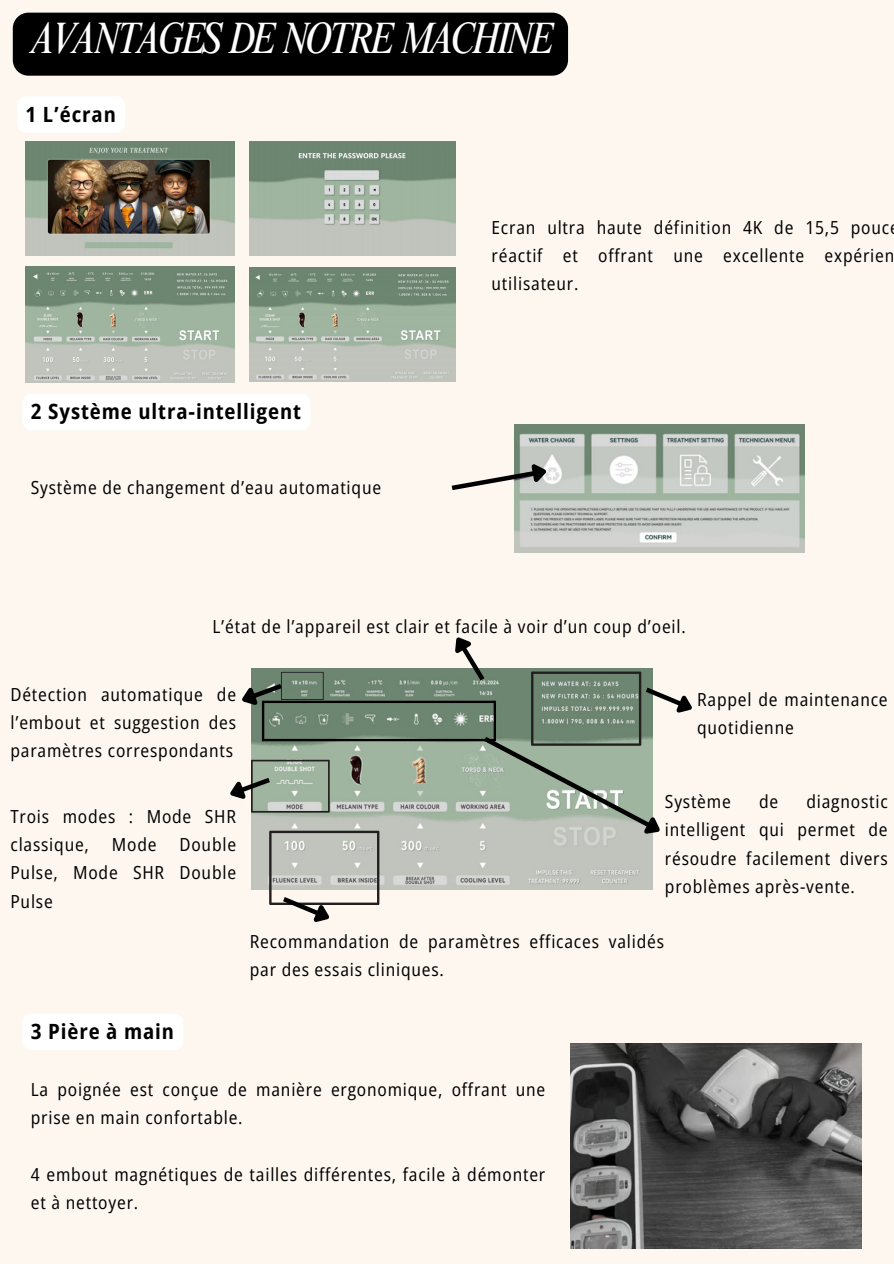
<style>
.page{position:relative;width:894px;height:1264px;background:#fff}
.page>*{position:absolute;margin:0;border:0;box-sizing:border-box;transform-origin:0 0}
.t1{font:italic condensed 45px "Times NRMT Pro";letter-spacing:-.08em;color:#fff}
.t2{font:700 semi-condensed 21px "Open Sans";letter-spacing:.045em;color:#000}
.t3{font:semi-condensed 18px/28.2px "Open Sans";letter-spacing:.045em;color:#000}
</style>
<div class="page">
<div style="left:0;top:0;width:893px;height:1263px;background:#fdf7f0"></div>
<img style="left:26px;top:141px;width:209px;height:115px">
<img style="left:250px;top:141px;width:205px;height:115px">
<img style="left:26px;top:266px;width:209px;height:116px">
<img style="left:250px;top:267px;width:205px;height:115px">
<img style="left:514px;top:424px;width:289px;height:128px">
<img style="left:251px;top:668px;width:401px;height:221px">
<svg style="left:451px;top:457px;width:103px;height:36px"></svg>
<svg style="left:242px;top:672px;width:81px;height:42px;background:#708271"></svg>
<svg style="left:230px;top:759px;width:99px;height:53px"></svg>
<hr style="left:262px;top:700px;width:234px;height:3px;background:#000">
<hr style="left:262px;top:739px;width:234px;height:2px;background:#000">
<hr style="left:262px;top:700px;width:2px;height:41px;background:#000">
<svg style="left:269px;top:830px;width:110px;height:92px"></svg>
<svg style="left:443px;top:637px;width:249px;height:210px"></svg>
<img style="left:570px;top:1043px;width:291px;height:205px">
<div style="left:17px;top:96px;width:108px;height:37px;background:#fff;border-radius:9px"></div>
<div style="left:13px;top:13px;width:555px;height:63px;background:#000;border-radius:16px"></div>
<div style="left:22px;top:394px;width:288px;height:36px;background:#fff;border-radius:9px"></div>
<div style="left:22px;top:1013px;width:161px;height:37px;background:#fff;border-radius:9px"></div>
<p class="t1" style="left:31px;top:21px;width:524px">AVANTAGES DE NOTRE MACHINE</p>
<p class="t2" style="left:26px;top:99px;width:92px">1 L’écran</p>
<p class="t2" style="left:31px;top:397px;width:272px">2 Système ultra-intelligent</p>
<h2 class="t3" style="left:31px;top:473px;width:352px">Système de changement d’eau automatique</h2>
<p class="t3" style="left:491px;top:213px;width:404px">Ecran ultra haute définition 4K de 15,5 pouc réactif et offrant une excellente expérien utilisateur.</p>
<p class="t3" style="left:212px;top:612px;width:475px">L’état de l’appareil est clair et facile à voir d’un coup d’oeil.</p>
<p class="t3" style="left:10px;top:679px;width:227px;text-align:justify">Détection automatique de l’embout et suggestion des paramètres correspondants</p>
<p class="t3" style="left:697px;top:685px;width:192px">Rappel de maintenance quotidienne</p>
<p class="t3" style="left:10px;top:802px;width:227px">Trois modes : Mode SHR classique,</p>
<p class="t3" style="left:10px;top:830px;width:227px;text-align:justify;text-indent:169px">Double Pulse, Mode SHR Double Pulse</p>
<p class="t3" style="left:112px;top:830px;width:46px">Mode</p>
<p class="t3" style="left:664px;top:787px;width:67px">Système</p>
<p class="t3" style="left:758px;top:787px;width:21px">de</p>
<p class="t3" style="left:664px;top:787px;width:224px;text-align:justify;text-indent:141px">diagnostic intelligent qui permet de résoudre facilement divers problèmes après-vente.</p>
<p class="t3" style="left:250px;top:926px;width:415px">Recommandation de paramètres efficaces validés par des essais cliniques.</p>
<p class="t2" style="left:31px;top:1016px;width:145px">3 Pière à main</p>
<p class="t3" style="left:31px;top:1075px;width:516px">La poignée est conçue de manière ergonomique, offrant une prise en main confortable.</p>
<p class="t3" style="left:31px;top:1159px;width:516px">4 embout magnétiques de tailles différentes, facile à démonter et à nettoyer.</p>
</div>
